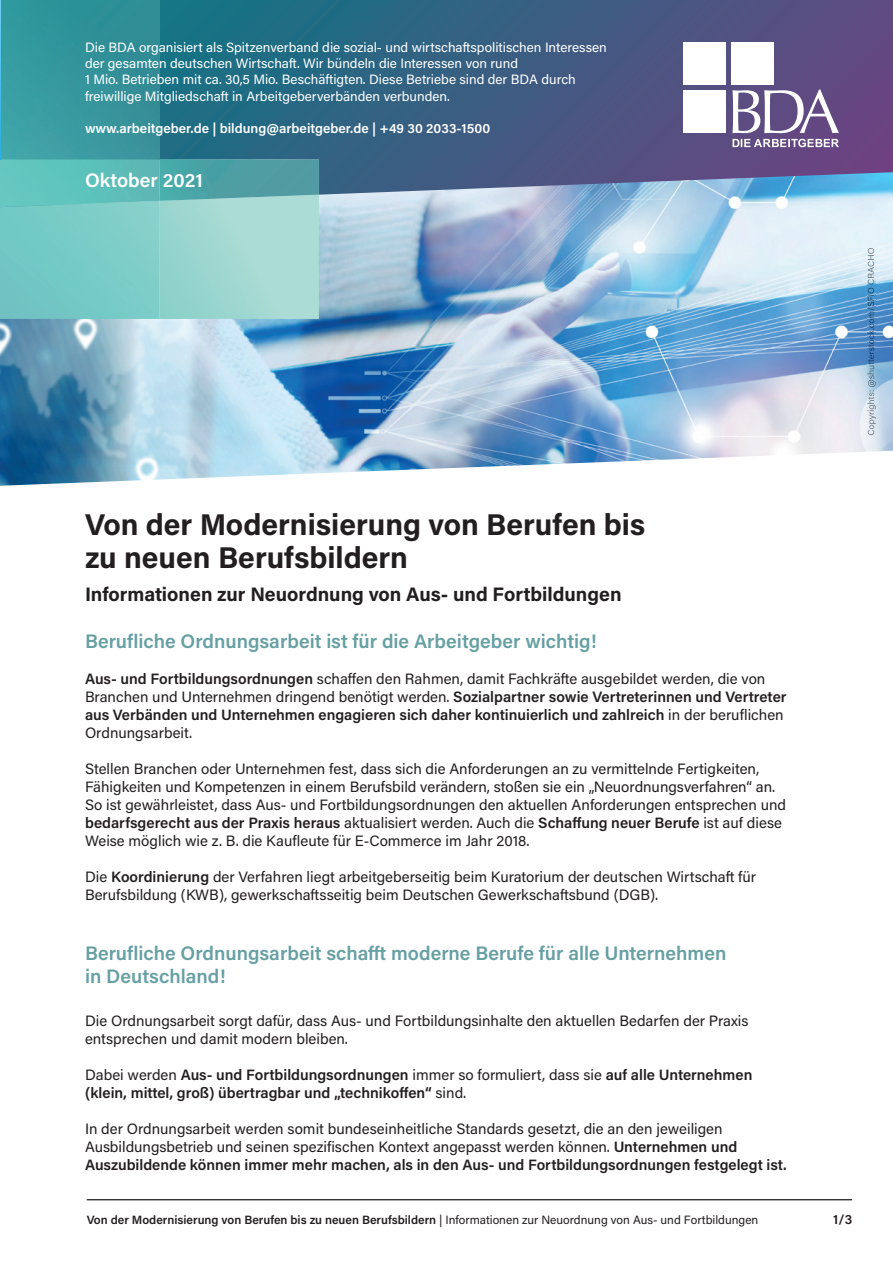
<style>
.page{position:relative;width:893px;height:1263px;background:#fff}
.page>*{position:absolute;margin:0;border:0;box-sizing:border-box;transform-origin:0 0}
.t1{font:700 30px/33px "Acumin Pro";color:#231f20}
.t2{font:600 19.5px/23.4px "Acumin Pro";color:#66a0a2}
.t3{font:700 19.5px "Acumin Pro";color:#231f20}
.t4{font:600 19.5px "Acumin Pro";letter-spacing:.005em;color:#fff}
.t5{font:15px/18px "Acumin Pro";color:#231f20}
.t6{font:600 15px/18px "Acumin Pro";color:#231f20}
.t7{font:13.5px/16.2px "Acumin Pro";color:#fff}
.t8{font:600 13.5px "Acumin Pro";color:#fff}
.t9{font:600 13.5px "Acumin Pro";color:#231f20}
.t10{font:600 12px "Acumin Pro";color:#231f20}
.s1{font-weight:400}
.s2{font-weight:600}
</style>
<div class="page">
<img style="left:0;top:195px;width:893px;height:255px">
<svg style="left:159px;top:0;width:734px;height:195px;background:#416187"></svg>
<svg style="left:159px;top:201px;width:160px;height:118px;background:#a2d8d2"></svg>
<img style="left:159px;top:159px;width:160px;height:42px">
<img style="left:0;top:0;width:159px;height:201px">
<img style="left:0;top:201px;width:159px;height:118px">
<div style="left:683px;top:42px;width:42px;height:43px;background:#fff"></div>
<div style="left:683px;top:91px;width:42px;height:42px;background:#fff"></div>
<div style="left:731px;top:42px;width:43px;height:43px;background:#fff"></div>
<svg style="left:732px;top:89px;width:107px;height:44px"></svg>
<svg style="left:732px;top:139px;width:107px;height:8px"></svg>
<hr style="left:87px;top:1199px;width:765px;height:1px;background:#000001">
<svg style="left:0;top:450px;width:893px;height:36px"></svg>
<svg style="left:0;top:1px;width:1px;height:158px"></svg>
<img style="left:867px;top:248px;width:9px;height:187px">
<p class="t7" style="left:85px;top:39px;width:523px">Die BDA organisiert als Spitzenverband die sozial- und wirtschaftspolitischen Interessen der gesamten deutschen Wirtschaft. Wir bündeln die Interessen von rund<br>1 Mio. Betrieben mit ca. 30,5 Mio. Beschäftigten. Diese Betriebe sind der BDA durch freiwillige Mitgliedschaft in Arbeitgeberverbänden verbunden.</p>
<p class="t8" style="left:85px;top:119px;width:407px">www.arbeitgeber.de | bildung@arbeitgeber.de | +49 30 2033-1500</p>
<h2 class="t4" style="left:85px;top:167px;width:119px">Oktober 2021</h2>
<h1 class="t1" style="left:85px;top:507px;width:562px">Von der Modernisierung von Berufen bis zu neuen Berufsbildern</h1>
<h2 class="t3" style="left:85px;top:581px;width:538px">Informationen zur Neuordnung von Aus- und Fortbildungen</h2>
<h2 class="t2" style="left:85px;top:629px;width:513px">Berufliche Ordnungsarbeit ist für die Arbeitgeber wichtig!</h2>
<p class="t6" style="left:85px;top:669px;width:703px">Aus- und Fortbildungsordnungen <span class="s1">schaffen den Rahmen, damit Fachkräfte ausgebildet werden, die von Branchen und Unternehmen dringend benötigt werden.</span> Sozialpartner sowie Vertreterinnen und Vertreter aus Verbänden und Unternehmen engagieren sich daher kontinuierlich und zahlreich <span class="s1">in der beruflichen Ordnungsarbeit.</span></p>
<p class="t5" style="left:85px;top:759px;width:703px">Stellen Branchen oder Unternehmen fest, dass sich die Anforderungen an zu vermittelnde Fertigkeiten, Fähigkeiten und Kompetenzen in einem Berufsbild verändern, stoßen sie ein „Neuordnungsverfahren“ an.<br>So ist gewährleistet, dass Aus- und Fortbildungsordnungen den aktuellen Anforderungen entsprechen und <span class="s2">bedarfsgerecht aus der Praxis heraus</span> aktualisiert werden. Auch die <span class="s2">Schaffung neuer Berufe</span> ist auf diese Weise möglich wie z. B. die Kaufleute für E-Commerce im Jahr 2018.</p>
<p class="t5" style="left:85px;top:867px;width:673px">Die <span class="s2">Koordinierung</span> der Verfahren liegt arbeitgeberseitig beim Kuratorium der deutschen Wirtschaft für<br>Berufsbildung (KWB), gewerkschaftsseitig beim Deutschen Gewerkschaftsbund (DGB).</p>
<h2 class="t2" style="left:85px;top:940px;width:643px">Berufliche Ordnungsarbeit schafft moderne Berufe für alle Unternehmen in Deutschland!</h2>
<p class="t5" style="left:85px;top:1011px;width:665px">Die Ordnungsarbeit sorgt dafür, dass Aus- und Fortbildungsinhalte den aktuellen Bedarfen der Praxis entsprechen und damit modern bleiben.</p>
<p class="t6" style="left:85px;top:1065px;width:669px"><span class="s1">Dabei werden</span> Aus- und Fortbildungsordnungen <span class="s1">immer so formuliert, dass sie</span> auf alle Unternehmen (klein, mittel, groß) übertragbar und „technikoffen“ <span class="s1">sind.</span></p>
<p class="t5" style="left:85px;top:1119px;width:703px">In der Ordnungsarbeit werden somit bundeseinheitliche Standards gesetzt, die an den jeweiligen<br>Ausbildungsbetrieb und seinen spezifischen Kontext angepasst werden können. <span class="s2">Unternehmen und<br>Auszubildende können immer mehr machen, als in den Aus- und Fortbildungsordnungen festgelegt ist.</span></p>
<p class="t10" style="left:87px;top:1211px;width:673px">Von der Modernisierung von Berufen bis zu neuen Berufsbildern <span class="s1">| Informationen zur Neuordnung von Aus- und Fortbildungen</span></p>
<p class="t9" style="left:833px;top:1210px;width:20px">1/3</p>
</div>
